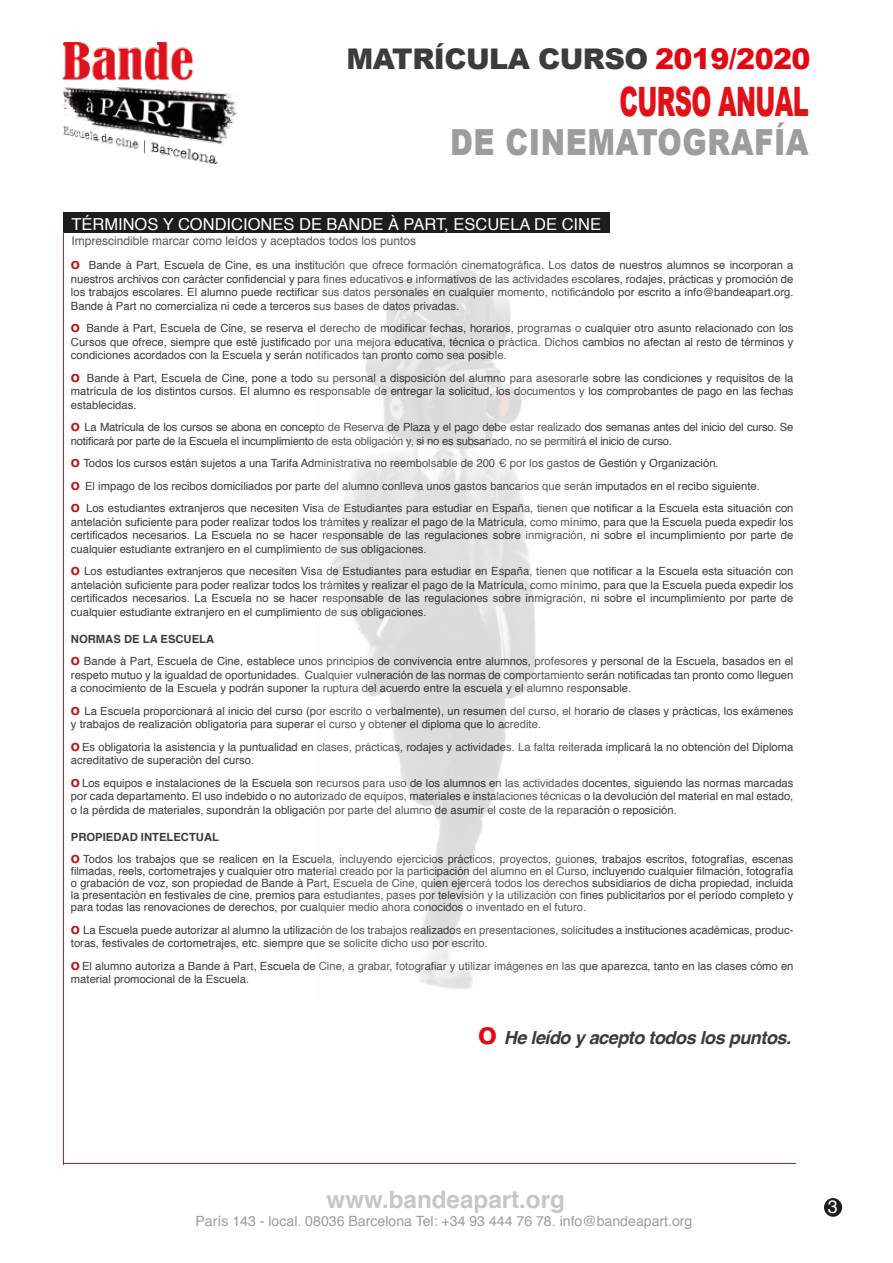
<style>
.page{position:relative;width:893px;height:1263px;background:#fff}
.page>*{position:absolute;margin:0;border:0;box-sizing:border-box;transform-origin:0 0}
.t1{font:900 40.5px "Arial";letter-spacing:-.03em;color:#e11117;scale:.59 1}
.t2{font:900 36px "Arial";letter-spacing:.015em;color:#9d9d9c;scale:.81 1}
.t3{font:900 28.5px "Arial";letter-spacing:-.02em;color:#3c3c3b}
.t4{font:700 24.15px "Helvetica";color:#c6c6c6}
.t5{font:italic 700 18.15px "Helvetica";letter-spacing:-.03em;color:#3c3c3b}
.t6{font:18px "Helvetica";color:#fff}
.t7{font:16.5px "Helvetica";color:#fff}
.t8{font:14.1px "Helvetica";color:#9d9d9c}
.t9{font:12px "Helvetica";color:#575756}
.t10{font:11.25px/13.5px "Helvetica";color:#3c3c3b}
.t11{font:11.25px/13.5px "Helvetica";letter-spacing:-.02em;color:#3c3c3b}
.s1{color:#e30613}
.s2{font-weight:700;font-size:15px;color:#b31917}
.s3{font-weight:700}
.s4{font-style:normal;font-size:31.05px;color:#e30613}
</style>
<div class="page">
<div style="left:63px;top:212px;width:547px;height:21px;background:#1d1d1b"></div>
<hr style="left:63px;top:233px;width:1px;height:932px;background:#e11218">
<hr style="left:63px;top:1163px;width:733px;height:1px;background:#e11218">
<img style="left:63px;top:42px;width:176px;height:121px">
<div style="left:824px;top:1198px;width:18px;height:19px;background:#1d1d1b;border-radius:50%"></div>
<img style="left:331px;top:269px;width:205px;height:720px">
<h3 class="t3" style="left:346px;top:38px;width:466px">MATRÍCULA CURSO <span class="s1">2019/2020</span></h3>
<h1 class="t1" style="left:619px;top:72px;width:322px">CURSO ANUAL</h1>
<h2 class="t2" style="left:450px;top:116px;width:444px">DE CINEMATOGRAFÍA</h2>
<h3 class="t7" style="left:71px;top:212px;width:531px">TÉRMINOS Y CONDICIONES DE BANDE À PART, ESCUELA DE CINE</h3>
<p class="t9" style="left:71px;top:231px;width:346px">Imprescindible marcar como leídos y aceptados todos los puntos</p>
<p class="t10" style="left:71px;top:259px;width:724px;text-align:justify"><span class="s2">o</span> Bande à Part, Escuela de Cine, es una institución que ofrece formación cinematográfica. Los datos de nuestros alumnos se incorporan a nuestros archivos con carácter confidencial y para fines educativos e informativos de las actividades escolares, rodajes, prácticas y promoción de los trabajos escolares. El alumno puede rectificar sus datos personales en cualquier momento, notificándolo por escrito a info@bandeapart.org.<br>Bande à Part no comercializa ni cede a terceros sus bases de datos privadas.</p>
<p class="t10" style="left:71px;top:322px;width:724px;text-align:justify"><span class="s2">o</span> Bande à Part, Escuela de Cine, se reserva el derecho de modificar fechas, horarios, programas o cualquier otro asunto relacionado con los Cursos que ofrece, siempre que esté justificado por una mejora educativa, técnica o práctica. Dichos cambios no afectan al resto de términos y condiciones acordados con la Escuela y serán notificados tan pronto como sea posible.</p>
<p class="t10" style="left:71px;top:371px;width:724px;text-align:justify"><span class="s2">o</span> Bande à Part, Escuela de Cine, pone a todo su personal a disposición del alumno para asesorarle sobre las condiciones y requisitos de la matrícula de los distintos cursos. El alumno es responsable de entregar la solicitud, los documentos y los comprobantes de pago en las fechas establecidas.</p>
<p class="t11" style="left:71px;top:421px;width:724px"><span class="s2">o</span> La Matrícula de los cursos se abona en concepto de Reserva de Plaza y el pago debe estar realizado dos semanas antes del inicio del curso. Se notificará por parte de la Escuela el incumplimiento de esta obligación y, si no es subsanado, no se permitirá el inicio de curso.</p>
<p class="t10" style="left:71px;top:452px;width:724px;line-height:22.5px"><span class="s2">o</span> Todos los cursos están sujetos a una Tarifa Administrativa no reembolsable de 200 € por los gastos de Gestión y Organización.<br><span class="s2">o</span> El impago de los recibos domiciliados por parte del alumno conlleva unos gastos bancarios que serán imputados en el recibo siguiente.<br><span class="s2">o</span> Los estudiantes extranjeros que necesiten Visa de Estudiantes para estudiar en España, tienen que notificar a la Escuela esta situación con</p>
<p class="t10" style="left:71px;top:515px;width:724px;text-align:justify">antelación suficiente para poder realizar todos los trámites y realizar el pago de la Matrícula, como mínimo, para que la Escuela pueda expedir los certificados necesarios. La Escuela no se hacer responsable de las regulaciones sobre inmigración, ni sobre el incumplimiento por parte de cualquier estudiante extranjero en el cumplimiento de sus obligaciones.</p>
<p class="t10" style="left:71px;top:565px;width:724px;text-align:justify"><span class="s2">o</span> Los estudiantes extranjeros que necesiten Visa de Estudiantes para estudiar en España, tienen que notificar a la Escuela esta situación con antelación suficiente para poder realizar todos los trámites y realizar el pago de la Matrícula, como mínimo, para que la Escuela pueda expedir los certificados necesarios. La Escuela no se hacer responsable de las regulaciones sobre inmigración, ni sobre el incumplimiento por parte de cualquier estudiante extranjero en el cumplimiento de sus obligaciones.</p>
<p class="t10" style="left:71px;top:628px;width:724px;line-height:22.5px"><span class="s3">NORMAS DE LA ESCUELA<br></span><span class="s2">o</span> Bande à Part, Escuela de Cine, establece unos principios de convivencia entre alumnos, profesores y personal de la Escuela, basados en el</p>
<p class="t10" style="left:71px;top:668px;width:724px">respeto mutuo y la igualdad de oportunidades. Cualquier vulneración de las normas de comportamiento serán notificadas tan pronto como lleguen a conocimiento de la Escuela y podrán suponer la ruptura del acuerdo entre la escuela y el alumno responsable.</p>
<p class="t10" style="left:71px;top:704px;width:724px"><span class="s2">o</span> La Escuela proporcionará al inicio del curso (por escrito o verbalmente), un resumen del curso, el horario de clases y prácticas, los exámenes y trabajos de realización obligatoria para superar el curso y obtener el diploma que lo acredite.</p>
<p class="t10" style="left:71px;top:740px;width:724px"><span class="s2">o</span> Es obligatoria la asistencia y la puntualidad en clases, prácticas, rodajes y actividades. La falta reiterada implicará la no obtención del Diploma acreditativo de superación del curso.</p>
<p class="t10" style="left:71px;top:776px;width:724px;text-align:justify"><span class="s2">o</span> Los equipos e instalaciones de la Escuela son recursos para uso de los alumnos en las actividades docentes, siguiendo las normas marcadas por cada departamento. El uso indebido o no autorizado de equipos, materiales e instalaciones técnicas o la devolución del material en mal estado, o la pérdida de materiales, supondrán la obligación por parte del alumno de asumir el coste de la reparación o reposición.</p>
<p class="t10" style="left:71px;top:826px;width:724px;line-height:22.5px"><span class="s3">PROPIEDAD INTELECTUAL<br></span><span class="s2">o</span> Todos los trabajos que se realicen en la Escuela, incluyendo ejercicios prácticos, proyectos, guiones, trabajos escritos, fotografías, escenas</p>
<p class="t10" style="left:71px;top:866px;width:724px;line-height:12px;text-align:justify">filmadas, reels, cortometrajes y cualquier otro material creado por la participación del alumno en el Curso, incluyendo cualquier filmación, fotografía o grabación de voz, son propiedad de Bande à Part, Escuela de Cine, quien ejercerá todos los derechos subsidiarios de dicha propiedad, incluida la presentación en festivales de cine, premios para estudiantes, pases por televisión y la utilización con fines publicitarios por el período completo y para todas las renovaciones de derechos, por cualquier medio ahora conocidos o inventado en el futuro.</p>
<p class="t10" style="left:71px;top:923px;width:724px"><span class="s2">o</span> La Escuela puede autorizar al alumno la utilización de los trabajos realizados en presentaciones, solicitudes a instituciones académicas, produc&shy;toras, festivales de cortometrajes, etc. siempre que se solicite dicho uso por escrito.</p>
<p class="t10" style="left:71px;top:959px;width:724px"><span class="s2">o</span> El alumno autoriza a Bande à Part, Escuela de Cine, a grabar, fotografiar y utilizar imágenes en las que aparezca, tanto en las clases cómo en material promocional de la Escuela.</p>
<h3 class="t5" style="left:478px;top:1023px;width:315px"><span class="s4">o</span> He leído y acepto todos los puntos.</h3>
<h3 class="t4" style="left:327px;top:1180px;width:240px">www.bandeapart.org</h3>
<p class="t8" style="left:195px;top:1210px;width:498px">París 143 - local. 08036 Barcelona Tel: +34 93 444 76 78. info@bandeapart.org</p>
<h3 class="t6" style="left:828px;top:1193px;width:12px">3</h3>
</div>
